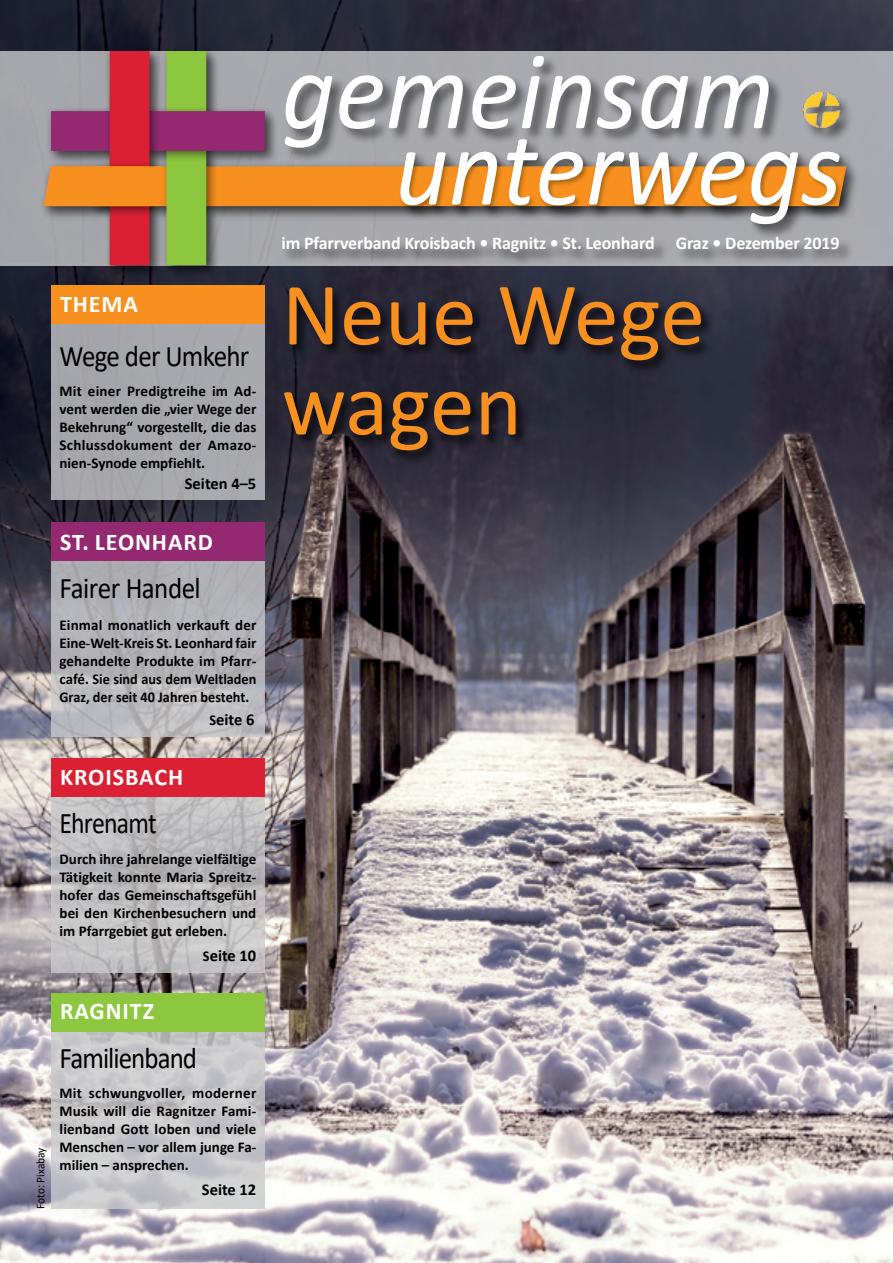
<style>
.page{position:relative;width:893px;height:1263px;background:#fff}
.page>*{position:absolute;margin:0;border:0;box-sizing:border-box;transform-origin:0 0}
.t1{font:italic 111px "Calibri";color:#fff;scale:.95 1}
.t2{font:90px/90px "Calibri";color:#f7901e}
.t3{font:30px "Calibri";letter-spacing:-.03em;color:#000;scale:.9 1}
.t4{font:30px "Calibri";letter-spacing:-.03em;color:#000;scale:.86 1}
.t5{font:700 24px "Calibri";letter-spacing:.04em;color:#fff}
.t6{font:700 18px "Calibri";letter-spacing:-.01em;color:#fff}
.t7{font:700 16.5px "Calibri";color:#000}
.t8{font:700 15px/18px "Calibri";color:#000;text-align:justify}
.t9{font:12px "Calibri";color:#000;scale:.95 1}
.s1{font-size:15px}
</style>
<div class="page">
<img style="left:0;top:0;width:893px;height:51px">
<img style="left:0;top:266px;width:893px;height:997px">
<svg style="left:51px;top:1031px;width:214px;height:178px;background:#c8c8ca"></svg>
<div style="left:51px;top:993px;width:214px;height:38px;background:#8dc63f"></div>
<div style="left:51px;top:286px;width:214px;height:214px;background:#a7a8ac"></div>
<div style="left:51px;top:286px;width:214px;height:38px;background:#f7901e"></div>
<svg style="left:51px;top:560px;width:214px;height:177px;background:#b4b3b7"></svg>
<div style="left:51px;top:522px;width:214px;height:38px;background:#942972"></div>
<svg style="left:51px;top:796px;width:214px;height:177px;background:#bebcbe"></svg>
<div style="left:51px;top:758px;width:214px;height:38px;background:#da2032"></div>
<div style="left:0;top:51px;width:893px;height:215px;background:#a6a7ac"></div>
<div style="left:43px;top:51px;width:819px;height:229px;background:#000;opacity:.3"></div>
<div style="left:39px;top:162px;width:819px;height:55px;background:#000;opacity:.5"></div>
<svg style="left:43px;top:166px;width:804px;height:41px;background:#ee8e23"></svg>
<div style="left:162px;top:46px;width:55px;height:230px;background:#000;opacity:.5"></div>
<div style="left:166px;top:51px;width:40px;height:214px;background:#8dc63f;border:2px solid #8dc63f"></div>
<div style="left:46px;top:106px;width:230px;height:56px;background:#000;opacity:.5"></div>
<div style="left:51px;top:111px;width:214px;height:40px;background:#942972"></div>
<div style="left:105px;top:46px;width:55px;height:230px;background:#000;opacity:.5"></div>
<div style="left:110px;top:51px;width:39px;height:214px;background:#da2032"></div>
<div style="left:89px;top:162px;width:72px;height:55px;background:#000;opacity:.5"></div>
<div style="left:51px;top:166px;width:109px;height:40px;background:#f7901e;border:2px solid #f7901e"></div>
<div style="left:398px;top:137px;width:447px;height:93px;background:#000;opacity:.3"></div>
<div style="left:803px;top:92px;width:51px;height:52px;background:#000;opacity:.5"></div>
<img style="left:800px;top:92px;width:42px;height:38px">
<div style="left:281px;top:286px;width:434px;height:178px;background:#000;opacity:.75"></div>
<h3 class="t5" style="left:60px;top:288px;width:80px">Thema</h3>
<h3 class="t3" style="left:60px;top:335px;width:212px">Wege der Umkehr</h3>
<p class="t8" style="left:60px;top:382px;width:198px">Mit einer Predigtreihe im Ad&shy;vent werden die „vier Wege der Bekehrung“ vorgestellt, die das Schlussdokument der Amazo&shy;nien-Synode empfiehlt.</p>
<p class="t7" style="left:185px;top:472px;width:73px">Seiten 4–5</p>
<h3 class="t5" style="left:60px;top:525px;width:155px">St. Leonhard</h3>
<h3 class="t3" style="left:60px;top:567px;width:158px">Fairer Handel</h3>
<p class="t8" style="left:60px;top:616px;width:198px">Einmal monatlich verkauft der Eine-Welt-Kreis St. Leonhard fair gehandelte Produkte im Pfarr&shy;café. Sie sind aus dem Weltladen Graz, der seit 40 Jahren besteht.</p>
<p class="t7" style="left:210px;top:707px;width:47px"><span class="s1">S</span>eite 6</p>
<h3 class="t5" style="left:60px;top:760px;width:125px">Kroisbach</h3>
<h3 class="t4" style="left:60px;top:803px;width:115px">Ehrenamt</h3>
<p class="t8" style="left:60px;top:850px;width:198px">Durch ihre jahrelange vielfältige Tätigkeit konnte Maria Spreitz&shy;hofer das Gemeinschaftsgefühl bei den Kirchenbesuchern und im Pfarrgebiet gut erleben.</p>
<p class="t7" style="left:203px;top:944px;width:55px"><span class="s1">S</span>eite 10</p>
<p class="t9" style="left:32px;top:1209px;width:66px;rotate:-90deg">Foto: Pixabay</p>
<h3 class="t5" style="left:60px;top:994px;width:96px">Ragnitz</h3>
<h3 class="t3" style="left:60px;top:1037px;width:154px">Familienband</h3>
<p class="t8" style="left:60px;top:1084px;width:198px">Mit schwungvoller, moderner Musik will die Ragnitzer Fami&shy;lienband Gott loben und viele Menschen – vor allem junge Fa&shy;milien – ansprechen.</p>
<p class="t7" style="left:202px;top:1178px;width:56px">Seite 12</p>
<h1 class="t1" style="left:281px;top:14px;width:520px">gemeinsam</h1>
<h1 class="t1" style="left:395px;top:90px;width:472px">unterwegs</h1>
<p class="t6" style="left:281px;top:230px;width:559px">im Pfarrverband Kroisbach • Ragnitz • St. Leonhard Graz • Dezember 2019</p>
<h2 class="t2" style="left:282px;top:267px;width:425px">Neue Wege wagen</h2>
</div>
